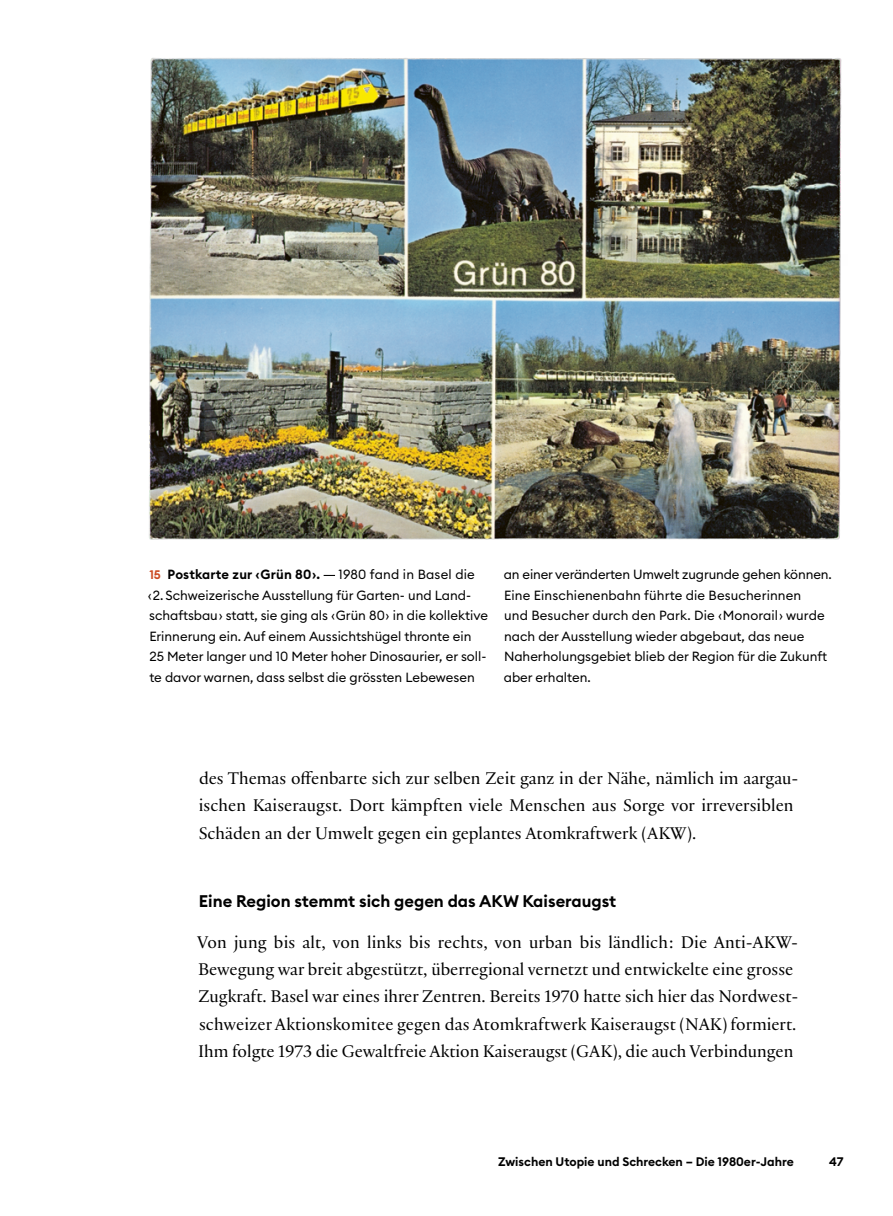
<style>
.page{position:relative;width:893px;height:1216px;background:#fff}
.page>*{position:absolute;margin:0;border:0;box-sizing:border-box;transform-origin:0 0}
.GT_ohne_Einzug{font:18.2px/27.3px "Practice";color:#000}
.GT_mit_Einzug{font:18.2px/27.3px "Practice";color:#000}
.Titel_3{font:600 16.62px "Euclid Circular B";color:#000}
.Abb_Legende_fett{font:13.12px/20.5px "Euclid Circular B";color:#000}
.Abb_Legende_fett-2{font:600 13.12px "Euclid Circular B";letter-spacing:.015em;color:#000}
.t1{font:600 12.25px "Euclid Circular B";color:#000}
.s1{font-size:12.25px;color:#cb4a23}
</style>
<div class="page">
<img style="left:149px;top:58px;width:693px;height:482px">
<p class="Abb_Legende_fett" style="left:148px;top:564px;width:342px;text-indent:191px">1980 fand in Basel die ‹2. Schweizerische Ausstellung für Garten- und Land&shy;schaftsbau› statt, sie ging als ‹Grün 80› in die kollektive Erinnerung ein. Auf einem Aussichtshügel thronte ein 25 Meter langer und 10 Meter hoher Dinosaurier, er soll&shy;te davor warnen, dass selbst die grössten Lebewesen</p>
<p class="Abb_Legende_fett" style="left:504px;top:564px;width:329px">an einer veränderten Umwelt zugrunde gehen können.<br>Eine Einschienenbahn führte die Besucherinnen<br>und Besucher durch den Park. Die ‹Monorail› wurde nach der Ausstellung wieder abgebaut, das neue Naherholungsgebiet blieb der Region für die Zukunft aber erhalten.</p>
<p class="Abb_Legende_fett-2" style="left:149px;top:566px;width:172px"><span class="s1">15</span> Postkarte zur ‹Grün 80›.</p>
<p class="GT_mit_Einzug" style="left:199px;top:763px;width:601px">des Themas offenbarte sich zur selben Zeit ganz in der Nähe, nämlich im aargau&shy;ischen Kaiseraugst. Dort kämpften viele Menschen aus Sorge vor irreversiblen<br>Schäden an der Umwelt gegen ein geplantes Atomkraftwerk (AKW).</p>
<h3 class="Titel_3" style="left:199px;top:890px;width:419px">Eine Region stemmt sich gegen das AKW Kaiseraugst</h3>
<p class="GT_ohne_Einzug" style="left:197px;top:927px;width:603px">Von jung bis alt, von links bis rechts, von urban bis ländlich: Die Anti-AKW-Bewegung war breit abgestützt, überregional vernetzt und entwickelte eine grosse Zugkraft. Basel war eines ihrer Zentren. Bereits 1970 hatte sich hier das Nordwest&shy;schweizer Aktionskomitee gegen das Atomkraftwerk Kaiseraugst (NAK) formiert.<br>Ihm folgte 1973 die Gewaltfreie Aktion Kaiseraugst (GAK), die auch Verbindungen</p>
<p class="t1" style="left:498px;top:1153px;width:297px">Zwischen Utopie und Schrecken – Die 1980er-Jahre</p>
<p class="t1" style="left:829px;top:1153px;width:16px">47</p>
</div>
